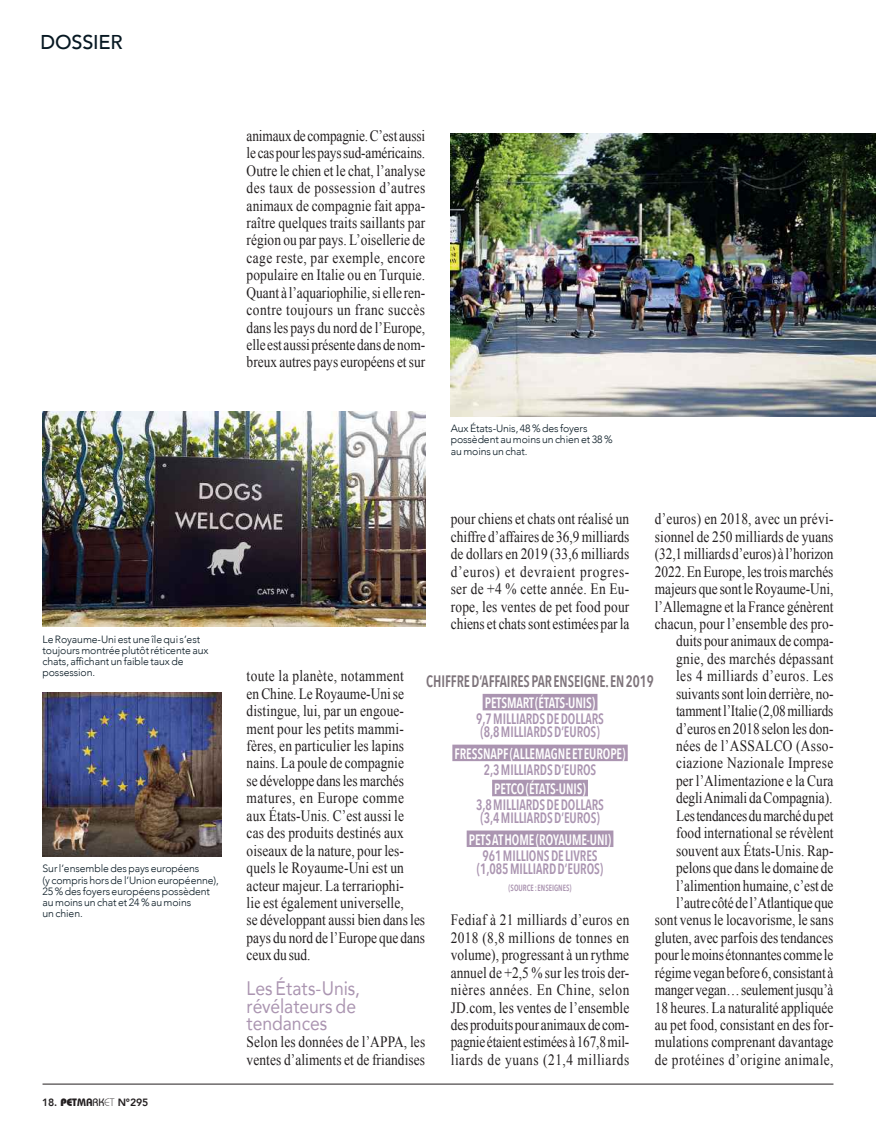
<style>
.page{position:relative;width:876px;height:1127px;background:#fff}
.page>*{position:absolute;margin:0;border:0;box-sizing:border-box;transform-origin:0 0}
.t1{font:500 19.95px "Avenir";letter-spacing:-.01em;color:#071822}
.t2{font:19.5px/17.4px "Avenir";color:#ab95b1;scale:.9 1}
.t3{font:600 16.5px "Avenir Next Condensed";letter-spacing:-.005em;color:#7e747b;scale:.85 1}
.t4{font:15.75px/17.4px "Times New Roman";letter-spacing:.005em;color:#231f20;text-align:justify;scale:.85 1}
.t5{font:600 15px/13.5px "Avenir Next Condensed";letter-spacing:-.005em;color:#ab95b1;scale:.85 1}
.t6{font:600 15px "Avenir Next Condensed";letter-spacing:-.005em;color:#fff;scale:.85 1}
.t7{font:300 10.5px/11.2px "Avenir";letter-spacing:-.01em;color:#071822}
.t8{font:800 10.5px "Avenir";color:#231f20}
.t9{font:600 9px "Avenir Next Condensed";letter-spacing:-.005em;color:#ab95b1;scale:.85 1}
.s1{font-family:"Bauhaus";font-size:10.65px}
.s2{font-family:"Bauhaus";font-weight:700;font-size:10.65px}
.s3{font-family:"Bauhaus";font-weight:600;font-size:10.65px}
.s4{font-family:"Bauhaus";font-weight:500;font-size:10.65px}
.s5{font-family:"Bauhaus";font-weight:300;font-size:10.65px}
</style>
<div class="page">
<img style="left:451px;top:133px;width:425px;height:283px">
<img style="left:43px;top:411px;width:382px;height:216px">
<img style="left:43px;top:692px;width:178px;height:164px">
<div style="left:483px;top:694px;width:114px;height:16px;background:#ab95b1"></div>
<div style="left:452px;top:744px;width:176px;height:17px;background:#ab95b1"></div>
<div style="left:492px;top:780px;width:96px;height:16px;background:#ab95b1"></div>
<div style="left:467px;top:830px;width:146px;height:17px;background:#ab95b1"></div>
<hr style="left:43px;top:1084px;width:790px;height:1px;background:#231f20">
<p class="t1" style="left:40px;top:24px;width:84px">DOSSIER</p>
<p class="t7" style="left:43px;top:633px;width:168px">Le Royaume-Uni est une île qui s’est toujours montrée plutôt réticente aux chats, affichant un faible taux de possession.</p>
<p class="t7" style="left:43px;top:863px;width:178px">Sur l’ensemble des pays européens<br>(y compris hors de l’Union européenne),<br>25 % des foyers européens possèdent au moins un chat et 24% au moins<br>un chien.</p>
<p class="t8" style="left:42px;top:1094px;width:108px">18. <span class="s1">PE</span><span class="s2">T</span><span class="s3">MA</span><span class="s4">RK</span><span class="s5">ET</span> N°295</p>
<p class="t4" style="left:247px;top:127px;width:212px">animaux de compagnie. C’est aussi le cas pour les pays sud-américains.<br>Outre le chien et le chat, l’analyse des taux de possession d’autres animaux de compagnie fait appa&shy;raître quelques traits saillants par région ou par pays. L’oisellerie de cage reste, par exemple, encore populaire en Italie ou en Turquie.<br>Quant à l’aquariophilie, si elle ren&shy;contre toujours un franc succès dans les pays du nord de l’Europe, elle est aussi présente dans de nom&shy;breux autres pays européens et sur</p>
<p class="t7" style="left:451px;top:423px;width:163px">Aux États-Unis, 48% des foyers possèdent au moins un chien et 38% au moins un chat.</p>
<p class="t4" style="left:655px;top:510px;width:212px;text-align:right">d’euros) en 2018, avec un prévi&shy;sionnel de 250 milliards de yuans (32,1milliards d’euros) à l’horizon<br>2022. En Europe, les trois marchés majeurs que sont le Royaume-Uni, l’Allemagne et la France génèrent chacun, pour l’ensemble des pro&shy;duits pour animaux de compa&shy;gnie, des marchés dépassant<br>les 4 milliards d’euros. Les suivants sont loin derrière, no&shy;tamment l’Italie (2,08milliards d’euros en 2018 selon les don&shy;nées de l’ASSALCO (Asso&shy;ciazione Nazionale Imprese<br>per l’Alimentazione e la Cura degli Animali da Compagnia).<br>Les tendances du marché du pet food international se révèlent souvent aux États-Unis. Rap&shy;pelons que dans le domaine de l’alimention humaine, c’est de l’autre côté de l’Atlantique que sont venus le locavorisme, le sans gluten, avec parfois des tendances pour le moins étonnantes comme le régime vegan before 6, consistant à manger vegan… seulement jusqu’à<br>18 heures. La naturalité appliquée au pet food, consistant en des for&shy;mulations comprenant davantage de protéines d’origine animale,</p>
<p class="t4" style="left:451px;top:510px;width:212px">pour chiens et chats ont réalisé un chiffre d’affaires de 36,9 milliards de dollars en 2019 (33,6 milliards d’euros) et devraient progres&shy;ser de +4 % cette année. En Eu&shy;rope, les ventes de pet food pour chiens et chats sont estimées par la</p>
<p class="t4" style="left:247px;top:667px;width:212px;text-align:left">toute la planète, notamment<br>en Chine. Le Royaume-Uni se distingue, lui, par un engoue&shy;ment pour les petits mammi&shy;fères, en particulier les lapins nains. La poule de compagnie<br>se développe dans les marchés matures, en Europe comme aux États-Unis. C’est aussi le cas des produits destinés aux oiseaux de la nature, pour les&shy;quels le Royaume-Uni est un acteur majeur. La terrariophi-<br>lie est également universelle,<br>se développant aussi bien dans les pays du nord de l’Europe que dans ceux du sud.</p>
<p class="t2" style="left:247px;top:979px;width:128px">Les États-Unis, révélateurs de tendances</p>
<p class="t4" style="left:247px;top:1033px;width:212px">Selon les données de l’APPA, les ventes d’aliments et de friandises</p>
<p class="t3" style="left:426px;top:666px;width:269px">CHIFFRE D’AFFAIRES PAR ENSEIGNE. EN 2019</p>
<p class="t6" style="left:485px;top:690px;width:132px">PETSMART (ÉTATS-UNIS)</p>
<p class="t5" style="left:476px;top:711px;width:152px">9,7 MILLIARDS DE DOLLARS (8,8 MILLIARDS D’EUROS)</p>
<p class="t6" style="left:454px;top:741px;width:203px">FRESSNAPF (ALLEMAGNE ET EUROPE)</p>
<p class="t5" style="left:484px;top:762px;width:134px">2,3 MILLIARDS D’EUROS</p>
<p class="t6" style="left:494px;top:776px;width:109px">PETCO (ÉTATS-UNIS)</p>
<p class="t5" style="left:476px;top:797px;width:152px">3,8 MILLIARDS DE DOLLARS (3,4 MILLIARDS D’EUROS)</p>
<p class="t6" style="left:469px;top:826px;width:169px">PETS AT HOME (ROYAUME-UNI)</p>
<p class="t5" style="left:477px;top:848px;width:150px;text-align:center">961 MILLIONS DE LIVRES (1,085 MILLIARD D’EUROS)</p>
<p class="t9" style="left:509px;top:879px;width:75px">(SOURCE : ENSEIGNES)</p>
<p class="t4" style="left:451px;top:911px;width:212px">Fediaf à 21 milliards d’euros en 2018 (8,8 millions de tonnes en volume), progressant à un rythme annuel de +2,5 % sur les trois der&shy;nières années. En Chine, selon JD.com, les ventes de l’ensemble des produits pour animaux de com&shy;pagnie étaient estimées à 167,8mil&shy;liards de yuans (21,4 milliards</p>
</div>
